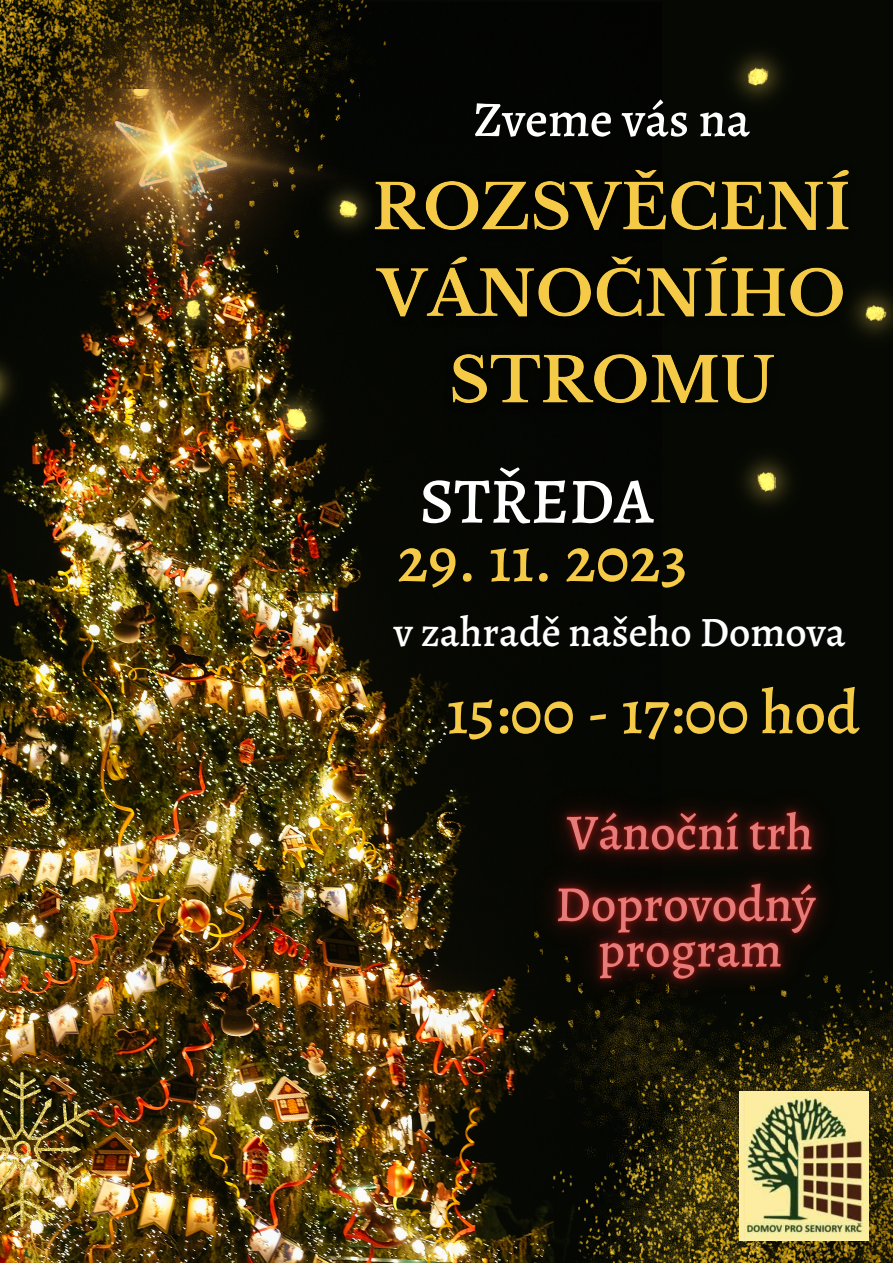
<style>
.page{position:relative;width:893px;height:1263px;background:#060803}
.page>*{position:absolute;margin:0;border:0;box-sizing:border-box;transform-origin:0 0}
.t1{font:500 64.72px "Alegreya";color:#f4ca47}
.t2{font:500 64.72px "Alegreya";color:#fff}
.t3{font:500 62.4px "Alegreya";color:#f4ca47}
.t4{font:500 50.25px "Alegreya";color:#fff}
.t5{font:500 42px "Alegreya";color:#fff}
</style>
<div class="page">
<img style="left:0;top:440px;width:502px;height:823px">
<img style="left:502px;top:973px;width:391px;height:290px">
<img style="left:0;top:353px;width:322px;height:87px">
<img style="left:733px;top:53px;width:160px;height:453px">
<img style="left:0;top:1072px;width:89px;height:154px">
<img style="left:0;top:0;width:386px;height:353px">
<img style="left:739px;top:1091px;width:129px;height:149px">
<img style="left:359px;top:157px;width:505px;height:263px">
<img style="left:502px;top:805px;width:375px;height:231px">
<p class="t4" style="left:473px;top:85px;width:278px">Zveme vás na</p>
<p class="t2" style="left:419px;top:457px;width:235px">STŘEDA</p>
<p class="t1" style="left:397px;top:515px;width:292px">29. 11. 2023</p>
<p class="t5" style="left:394px;top:603px;width:453px">v zahradě našeho Domova</p>
<p class="t3" style="left:446px;top:670px;width:414px">15:00 - 17:00 hod</p>
</div>
